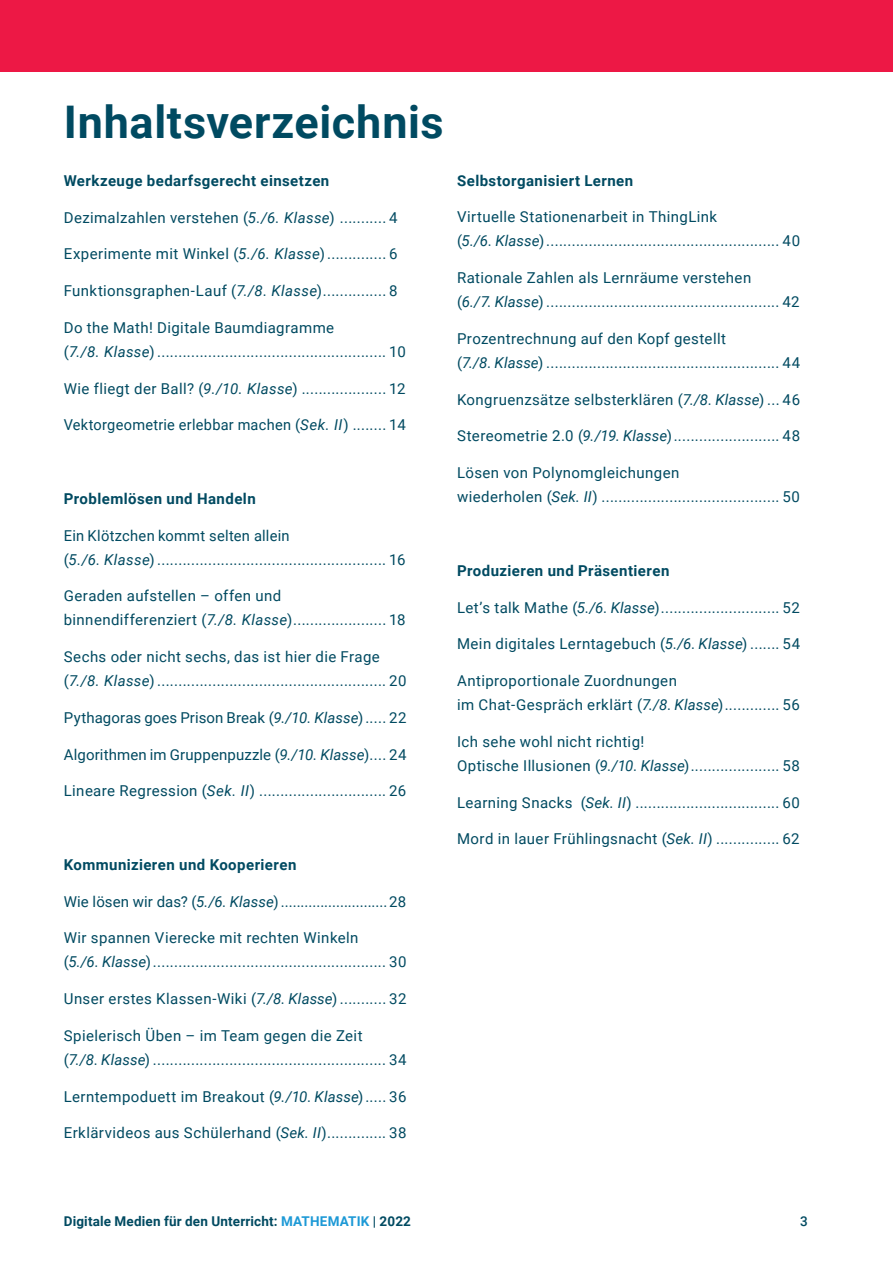
<style>
.page{position:relative;width:893px;height:1263px;background:#fff}
.page>*{position:absolute;margin:0;border:0;box-sizing:border-box;transform-origin:0 0}
.t1{font:700 45px "Roboto";letter-spacing:.015em;color:#004a61}
.t2{font:15px/24px "Roboto";letter-spacing:.025em;color:#004a61}
.t3{font:700 15px "Roboto";letter-spacing:.03em;color:#004a61}
.t4{font:15px "Roboto";letter-spacing:.005em;color:#004a61}
.t5{font:700 13.5px "Roboto";letter-spacing:.01em;color:#004a61}
.t6{font:500 13.5px "Roboto";color:#004a61}
.s1{font-style:italic}
.s2{color:#1d99d6}
</style>
<div class="page">
<div style="left:0;top:0;width:893px;height:71px;background:#ed1845"></div>
<h1 class="t1" style="left:64px;top:90px;width:381px">Inhaltsverzeichnis</h1>
<p class="t3" style="left:64px;top:170px;width:267px">Werkzeuge bedarfsgerecht einsetzen</p>
<p class="t2" style="left:64px;top:205px;width:335px">Dezimalzahlen verstehen (<span class="s1">5./6. Klasse</span>) ........... 4</p>
<p class="t2" style="left:64px;top:241px;width:335px">Experimente mit Winkel (<span class="s1">5./6. Klasse</span>).............. 6</p>
<p class="t2" style="left:64px;top:278px;width:335px">Funktionsgraphen-Lauf (<span class="s1">7./8. Klasse</span>)............... 8</p>
<p class="t2" style="left:64px;top:315px;width:344px">Do the Math! Digitale Baumdiagramme<br>(<span class="s1">7./8. Klasse</span>)...................................................... 10</p>
<p class="t2" style="left:64px;top:376px;width:343px">Wie fliegt der Ball? (<span class="s1">9./10. Klasse</span>) .................... 12</p>
<p class="t2" style="left:64px;top:412px;width:343px">Vektorgeometrie erlebbar machen (<span class="s1">Sek. II</span>) ........ 14</p>
<p class="t3" style="left:64px;top:488px;width:193px">Problemlösen und Handeln</p>
<p class="t2" style="left:64px;top:523px;width:343px">Ein Klötzchen kommt selten allein<br>(<span class="s1">5./6. Klasse</span>)...................................................... 16</p>
<p class="t2" style="left:64px;top:583px;width:343px">Geraden aufstellen – offen und binnendifferenziert (<span class="s1">7./8. Klasse</span>)...................... 18</p>
<p class="t2" style="left:64px;top:644px;width:344px">Sechs oder nicht sechs, das ist hier die Frage (<span class="s1">7./8. Klasse</span>)...................................................... 20</p>
<p class="t2" style="left:64px;top:705px;width:344px">Pythagoras goes Prison Break (<span class="s1">9./10. Klasse</span>)..... 22</p>
<p class="t2" style="left:64px;top:742px;width:344px">Algorithmen im Gruppenpuzzle (<span class="s1">9./10. Klasse</span>).... 24</p>
<p class="t2" style="left:64px;top:778px;width:344px">Lineare Regression (<span class="s1">Sek. II</span>) .............................. 26</p>
<p class="t3" style="left:64px;top:854px;width:234px">Kommunizieren und Kooperieren</p>
<p class="t4" style="left:64px;top:891px;width:344px">Wie lösen wir das? (<span class="s1">5./6. Klasse</span>)...........................28</p>
<p class="t2" style="left:64px;top:925px;width:344px">Wir spannen Vierecke mit rechten Winkeln<br>(<span class="s1">5./6. Klasse</span>)....................................................... 30</p>
<p class="t2" style="left:64px;top:986px;width:344px">Unser erstes Klassen-Wiki (<span class="s1">7./8. Klasse</span>)........... 32</p>
<p class="t2" style="left:64px;top:1023px;width:344px">Spielerisch Üben – im Team gegen die Zeit<br>(<span class="s1">7./8. Klasse</span>) ....................................................... 34</p>
<p class="t2" style="left:64px;top:1084px;width:344px">Lerntempoduett im Breakout (<span class="s1">9./10. Klasse</span>)..... 36</p>
<p class="t2" style="left:64px;top:1120px;width:344px">Erklärvideos aus Schülerhand (<span class="s1">Sek. II</span>).............. 38</p>
<p class="t3" style="left:457px;top:170px;width:178px">Selbstorganisiert Lernen</p>
<p class="t2" style="left:457px;top:205px;width:345px">Virtuelle Stationenarbeit in ThingLink<br>(<span class="s1">5./6. Klasse</span>)....................................................... 40</p>
<p class="t2" style="left:457px;top:265px;width:344px">Rationale Zahlen als Lernräume verstehen<br>(<span class="s1">6./7. Klasse</span>) ....................................................... 42</p>
<p class="t2" style="left:457px;top:326px;width:345px">Prozentrechnung auf den Kopf gestellt<br>(<span class="s1">7./8. Klasse</span>) ....................................................... 44</p>
<p class="t2" style="left:457px;top:387px;width:345px">Kongruenzsätze selbsterklären (<span class="s1">7./8. Klasse</span>) ... 46</p>
<p class="t2" style="left:457px;top:424px;width:345px">Stereometrie 2.0 (<span class="s1">9./19. Klasse</span>)......................... 48</p>
<p class="t2" style="left:457px;top:460px;width:344px">Lösen von Polynomgleichungen<br>wiederholen (<span class="s1">Sek. II</span>) .......................................... 50</p>
<p class="t3" style="left:457px;top:560px;width:214px">Produzieren und Präsentieren</p>
<p class="t2" style="left:457px;top:595px;width:344px">Letʼs talk Mathe (<span class="s1">5./6. Klasse</span>)............................ 52</p>
<p class="t2" style="left:457px;top:631px;width:345px">Mein digitales Lerntagebuch (<span class="s1">5./6. Klasse</span>) ....... 54</p>
<p class="t2" style="left:457px;top:668px;width:344px">Antiproportionale Zuordnungen<br>im Chat-Gespräch erklärt (<span class="s1">7./8. Klasse</span>)............. 56</p>
<p class="t2" style="left:457px;top:729px;width:344px">Ich sehe wohl nicht richtig!<br>Optische Illusionen (<span class="s1">9./10. Klasse</span>)..................... 58</p>
<p class="t2" style="left:457px;top:790px;width:344px">Learning Snacks (<span class="s1">Sek. II</span>) .................................. 60</p>
<p class="t2" style="left:457px;top:826px;width:344px">Mord in lauer Frühlingsnacht (<span class="s1">Sek. II</span>) ............... 62</p>
<p class="t5" style="left:64px;top:1212px;width:349px">Digitale Medien für den Unterricht: <span class="s2">MATHEMATIK</span> | 2022</p>
<p class="t6" style="left:800px;top:1212px;width:9px">3</p>
</div>
